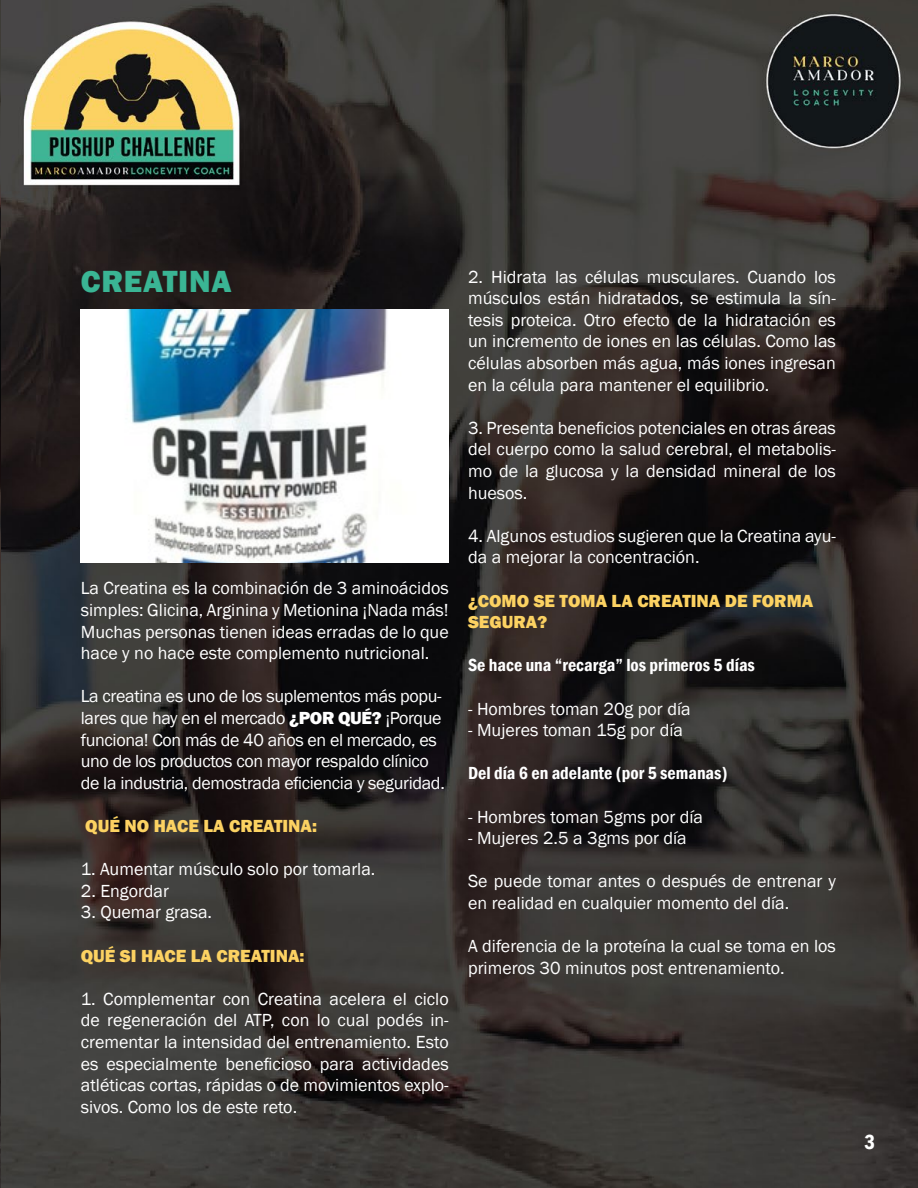
<style>
.page{position:relative;width:918px;height:1188px;background:#fff}
.page>*{position:absolute;margin:0;border:0;box-sizing:border-box;transform-origin:0 0}
.t1{font:800 31.5px "Franklin Gothic";letter-spacing:.025em;color:#3ab594}
.t2{font:600 condensed 21px "Franklin Gothic";color:#fff}
.t3{font:18px/21.6px "Franklin Gothic";color:#fff;text-align:justify}
.t4{font:18px/21.6px "Franklin Gothic";letter-spacing:-.02em;color:#fff}
.t5{font:800 18px/21.6px "Franklin Gothic";color:#fcd262}
.t6{font:600 condensed 18px "Franklin Gothic";color:#fff}
.s1{font-weight:800}
</style>
<div class="page">
<img style="left:0;top:0;width:918px;height:1188px">
<img style="left:81px;top:309px;width:368px;height:254px">
<h1 class="t1" style="left:81px;top:261px;width:152px">CREATINA</h1>
<p class="t3" style="left:81px;top:578px;width:369px">La Creatina es la combinación de 3 aminoácidos simples: Glicina, Arginina y Metionina ¡Nada más!<br>Muchas personas tienen ideas erradas de lo que hace y no hace este complemento nutricional.</p>
<p class="t4" style="left:81px;top:686px;width:366px">La creatina es uno de los suplementos más popu&shy;lares que hay en el mercado <span class="s1">¿POR QUÉ?</span> ¡Porque funciona! Con más de 40 años en el mercado, es uno de los productos con mayor respaldo clínico de la industria, demostrada eficiencia y seguridad.</p>
<p class="t5" style="left:85px;top:815px;width:233px">QUÉ NO HACE LA CREATINA:</p>
<p class="t3" style="left:81px;top:859px;width:296px">1. Aumentar músculo solo por tomarla.</p>
<p class="t3" style="left:81px;top:880px;width:90px">2. Engordar</p>
<p class="t3" style="left:81px;top:902px;width:133px">3. Quemar grasa.</p>
<p class="t5" style="left:81px;top:945px;width:225px">QUÉ SI HACE LA CREATINA:</p>
<p class="t3" style="left:81px;top:988px;width:369px">1. Complementar con Creatina acelera el ciclo de regeneración del ATP, con lo cual podés in&shy;crementar la intensidad del entrenamiento. Esto es especialmente beneficioso para actividades atléticas cortas, rápidas o de movimientos explo&shy;sivos. Como los de este reto.</p>
<p class="t3" style="left:468px;top:266px;width:369px">2. Hidrata las células musculares. Cuando los músculos están hidratados, se estimula la sín&shy;tesis proteica. Otro efecto de la hidratación es un incremento de iones en las células. Como las células absorben más agua, más iones ingresan en la célula para mantener el equilibrio.</p>
<p class="t3" style="left:468px;top:417px;width:369px">3. Presenta beneficios potenciales en otras áreas del cuerpo como la salud cerebral, el metabolis&shy;mo de la glucosa y la densidad mineral de los huesos.</p>
<p class="t3" style="left:468px;top:525px;width:369px">4. Algunos estudios sugieren que la Creatina ayu&shy;da a mejorar la concentración.</p>
<p class="t5" style="left:468px;top:590px;width:347px">¿COMO SE TOMA LA CREATINA DE FORMA<br>SEGURA?</p>
<p class="t6" style="left:468px;top:653px;width:288px">Se hace una “recarga” los primeros 5 días</p>
<p class="t3" style="left:468px;top:698px;width:224px">- Hombres toman 20g por día</p>
<p class="t3" style="left:468px;top:720px;width:216px">- Mujeres toman 15g por día</p>
<p class="t6" style="left:468px;top:761px;width:261px">Del día 6 en adelante (por 5 semanas)</p>
<p class="t3" style="left:468px;top:806px;width:237px">- Hombres toman 5gms por día</p>
<p class="t3" style="left:468px;top:828px;width:220px">- Mujeres 2.5 a 3gms por día</p>
<p class="t3" style="left:468px;top:871px;width:369px">Se puede tomar antes o después de entrenar y en realidad en cualquier momento del día.</p>
<p class="t3" style="left:468px;top:936px;width:369px">A diferencia de la proteína la cual se toma en los primeros 30 minutos post entrenamiento.</p>
<p class="t2" style="left:864px;top:1128px;width:12px">3</p>
</div>
